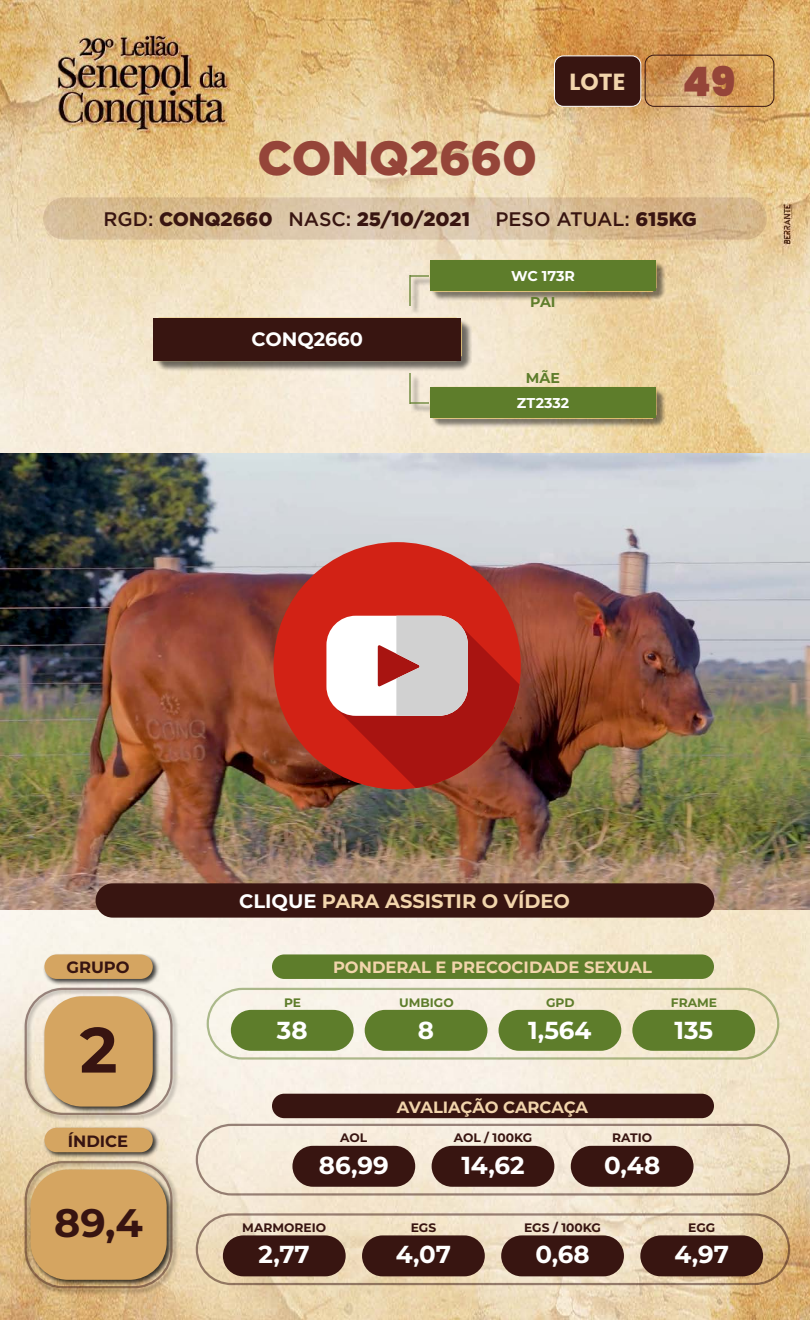
<style>
.page{position:relative;width:810px;height:1320px;background:#fff}
.page>*{position:absolute;margin:0;border:0;box-sizing:border-box;transform-origin:0 0}
.t1{font:700 63.9px "Montserrat";color:#371411}
.t2{font:900 48px "Gotham";color:#954539}
.t3{font:900 40.58px "Poppins";color:#954539}
.t4{font:700 39.75px "Montserrat";color:#371411}
.t5{font:700 24.53px "Montserrat";color:#fff}
.t6{font:700 23.25px "Poppins";color:#f2d5ac}
.t7{font:900 19.5px "Gotham";color:#381511}
.t8{font:700 19.5px "Montserrat";color:#f2d5ac}
.t9{font:500 19.5px "Gotham";color:#381511}
.t10{font:700 19.42px "Montserrat";color:#fff}
.t11{font:700 16.35px "Montserrat";color:#f2d5ac}
.t12{font:700 16.35px "Montserrat";color:#371411}
.t13{font:700 14.25px "Montserrat";color:#fff}
.t14{font:700 14.25px "Montserrat";color:#5e7d2b}
.t15{font:700 12.3px "Montserrat";color:#381511}
.t16{font:700 12.3px "Montserrat";color:#5e7d2b}
.s1{font-weight:500}
.s2{font-weight:900}
.s3{color:#fff}
</style>
<div class="page">
<img style="left:0;top:0;width:810px;height:1320px">
<h2 class="t2" style="left:258px;top:130px;width:281px">CONQ2660</h2>
<h3 class="t6" style="left:570px;top:68px;width:57px">LOTE</h3>
<h3 class="t3" style="left:683px;top:58px;width:54px">49</h3>
<p class="t7" style="left:104px;top:207px;width:368px"><span class="s1">RGD:</span> CONQ2660 <span class="s1">NASC:</span> 25/10/2021</p>
<p class="t9" style="left:496px;top:208px;width:203px">PESO ATUAL: <span class="s2">615KG</span></p>
<p class="t13" style="left:511px;top:265px;width:65px">WC 173R</p>
<p class="t10" style="left:252px;top:325px;width:113px">CONQ2660</p>
<p class="t14" style="left:530px;top:291px;width:27px">PAI</p>
<p class="t14" style="left:526px;top:368px;width:36px">MÃE</p>
<p class="t13" style="left:517px;top:393px;width:54px">ZT2332</p>
<p class="t8" style="left:239px;top:887px;width:333px"><span class="s3">CLIQUE</span> PARA ASSISTIR O VÍDEO</p>
<p class="t12" style="left:66px;top:956px;width:65px">GRUPO</p>
<p class="t11" style="left:333px;top:956px;width:320px">PONDERAL E PRECOCIDADE SEXUAL</p>
<p class="t16" style="left:284px;top:994px;width:19px">PE</p>
<p class="t16" style="left:399px;top:994px;width:56px">UMBIGO</p>
<p class="t16" style="left:546px;top:994px;width:30px">GPD</p>
<p class="t16" style="left:671px;top:994px;width:48px">FRAME</p>
<h1 class="t1" style="left:80px;top:1004px;width:39px">2</h1>
<h3 class="t5" style="left:277px;top:1012px;width:32px">38</h3>
<h3 class="t5" style="left:418px;top:1012px;width:18px">8</h3>
<h3 class="t5" style="left:528px;top:1012px;width:65px">1,564</h3>
<h3 class="t5" style="left:674px;top:1012px;width:40px">135</h3>
<p class="t11" style="left:397px;top:1095px;width:193px">AVALIAÇÃO CARCAÇA</p>
<p class="t12" style="left:68px;top:1129px;width:62px">ÍNDICE</p>
<p class="t15" style="left:340px;top:1129px;width:29px">AOL</p>
<h3 class="t5" style="left:319px;top:1147px;width:71px">86,99</h3>
<p class="t15" style="left:454px;top:1129px;width:80px">AOL / 100KG</p>
<h3 class="t5" style="left:461px;top:1147px;width:65px">14,62</h3>
<p class="t15" style="left:612px;top:1129px;width:41px">RATIO</p>
<h3 class="t5" style="left:604px;top:1147px;width:58px">0,48</h3>
<h3 class="t4" style="left:54px;top:1195px;width:90px">89,4</h3>
<p class="t15" style="left:242px;top:1219px;width:85px">MARMOREIO</p>
<h3 class="t5" style="left:259px;top:1237px;width:53px">2,77</h3>
<p class="t15" style="left:411px;top:1219px;width:27px">EGS</p>
<h3 class="t5" style="left:396px;top:1237px;width:57px">4,07</h3>
<p class="t15" style="left:524px;top:1219px;width:79px">EGS / 100KG</p>
<h3 class="t5" style="left:535px;top:1237px;width:56px">0,68</h3>
<p class="t15" style="left:688px;top:1219px;width:29px">EGG</p>
<h3 class="t5" style="left:674px;top:1237px;width:56px">4,97</h3>
</div>
